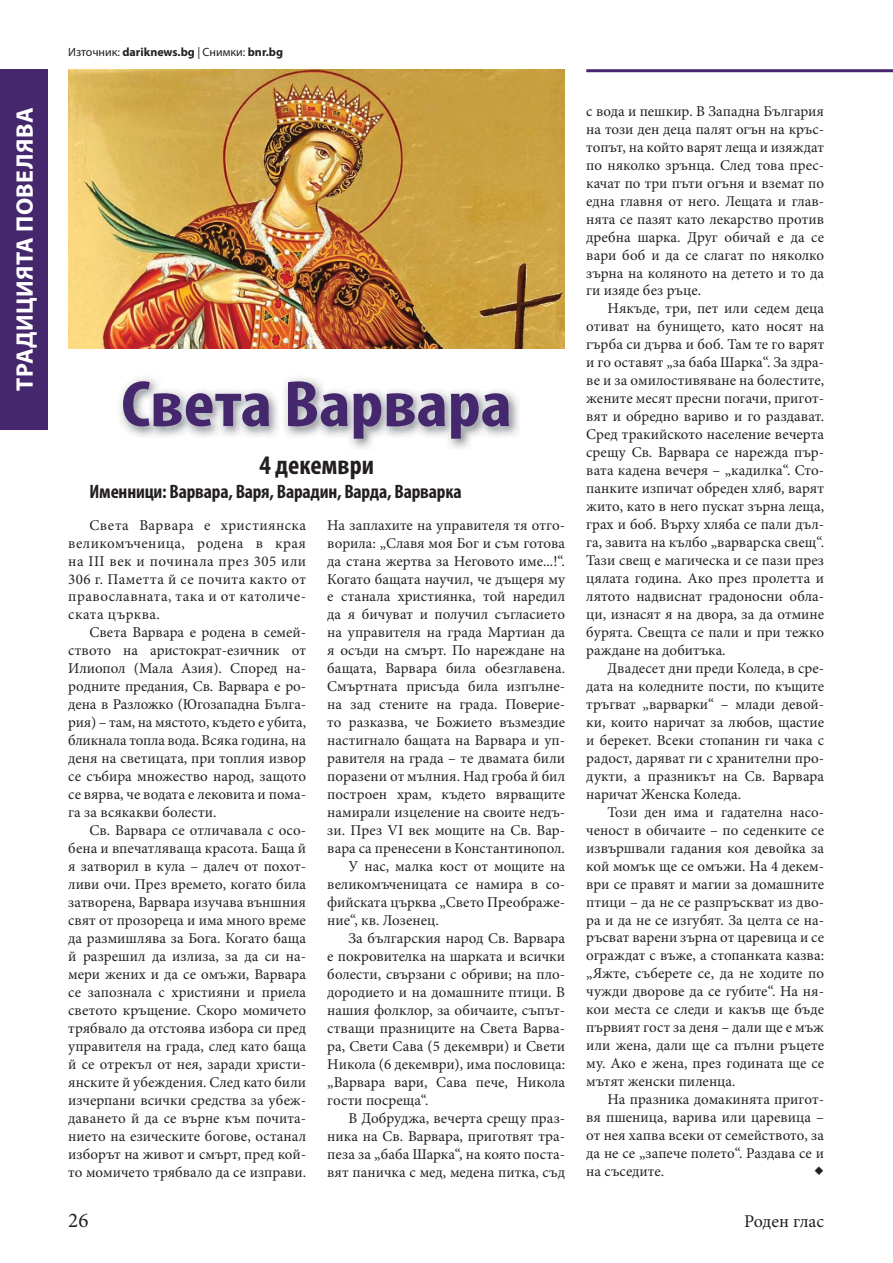
<style>
.page{position:relative;width:893px;height:1263px;background:#fff}
.page>*{position:absolute;margin:0;border:0;box-sizing:border-box;transform-origin:0 0}
.t1{font:700 condensed 65.85px "Myriad Pro";color:#45276d;scale:1.12 1}
.t2{font:700 condensed 27px "Myriad Pro";color:#231f20}
.t3{font:700 24px "Myriad Pro";letter-spacing:.02em;color:#fff}
.t4{font:21px "Minion Pro";color:#231f20}
.t5{font:700 condensed 19.5px "Myriad Pro";letter-spacing:-.01em;color:#231f20}
.t6{font:18px "Minion Pro";letter-spacing:-.005em;color:#231f20}
.t7{font:15px/18px "Minion Pro";color:#231f20;text-align:justify}
.t8{font:700 12px "Myriad Pro";color:#231f20}
.s1{font-weight:400}
</style>
<div class="page">
<div style="left:0;top:69px;width:47px;height:360px;background:#45276d"></div>
<img style="left:120px;top:378px;width:398px;height:70px">
<hr style="left:586px;top:69px;width:306px;height:3px;background:#45276d">
<img style="left:68px;top:69px;width:497px;height:279px">
<h3 class="t3" style="left:16px;top:391px;width:285px;rotate:-90deg">ТРАДИЦИЯТА ПОВЕЛЯВА</h3>
<p class="t8" style="left:68px;top:48px;width:216px"><span class="s1">Източник:</span> dariknews.bg <span class="s1">| Снимки:</span> bnr.bg</p>
<h1 class="t1" style="left:121px;top:365px;width:350px">Света Варвара</h1>
<h2 class="t2" style="left:259px;top:449px;width:116px">4 декември</h2>
<h3 class="t5" style="left:90px;top:480px;width:374px">Именници: Варвара, Варя, Варадин, Варда, Варварка</h3>
<p class="t7" style="left:68px;top:515px;width:239px;text-indent:21px">Света Варвара е християнска великомъченица, родена в края на III век и починала през 305 или 306 г. Паметта й се почита както от православната, така и от католиче&shy;ската църква.</p>
<p class="t7" style="left:68px;top:623px;width:239px;text-indent:21px">Света Варвара е родена в семей&shy;ството на аристократ-езичник от Илиопол (Мала Азия). Според на&shy;родните предания, Св. Варвара е ро&shy;дена в Разложко (Югозападна Бълга&shy;рия) – там, на мястото, където е убита, бликнала топла вода. Всяка година, на деня на светицата, при топлия извор се събира множество народ, защото се вярва, че водата е лековита и пома&shy;га за всякакви болести.</p>
<p class="t7" style="left:68px;top:821px;width:239px;text-indent:21px">Св. Варвара се отличавала с осо&shy;бена и впечатляваща красота. Баща й я затворил в кула – далеч от похот&shy;ливи очи. През времето, когато била затворена, Варвара изучава външния свят от прозореца и има много време да размишлява за Бога. Когато баща й разрешил да излиза, за да си на&shy;мери жених и да се омъжи, Варвара се запознала с християни и приела светото кръщение. Скоро момичето трябвало да отстоява избора си пред управителя на града, след като баща й се отрекъл от нея, заради христи&shy;янските й убеждения. След като били изчерпани всички средства за убеж&shy;даването й да се върне към почита&shy;нието на езическите богове, останал изборът на живот и смърт, пред кой&shy;то момичето трябвало да се изправи.</p>
<p class="t7" style="left:327px;top:515px;width:239px">На заплахите на управителя тя отго-</p>
<p class="t7" style="left:327px;top:533px;width:239px">ворила: „Славя моя Бог и съм готова</p>
<p class="t7" style="left:327px;top:551px;width:239px">да стана жертва за Неговото име...!“.</p>
<p class="t7" style="left:327px;top:569px;width:239px">Когато бащата научил, че дъщеря му</p>
<p class="t7" style="left:327px;top:587px;width:239px">е станала християнка, той наредил</p>
<p class="t7" style="left:327px;top:605px;width:239px">да я бичуват и получил съгласието</p>
<p class="t7" style="left:327px;top:623px;width:239px">на управителя на града Мартиан да</p>
<p class="t7" style="left:327px;top:641px;width:239px">я осъди на смърт. По нареждане на</p>
<p class="t7" style="left:327px;top:659px;width:239px">бащата, Варвара била обезглавена.</p>
<p class="t7" style="left:327px;top:677px;width:239px">Смъртната присъда била изпълне-</p>
<p class="t7" style="left:327px;top:695px;width:239px">на зад стените на града. Поверие-</p>
<p class="t7" style="left:327px;top:713px;width:239px">то разказва, че Божието възмездие</p>
<p class="t7" style="left:327px;top:731px;width:239px">настигнало бащата на Варвара и уп-</p>
<p class="t7" style="left:327px;top:749px;width:239px">равителя на града – те двамата били</p>
<p class="t7" style="left:327px;top:767px;width:239px">поразени от мълния. Над гроба й бил</p>
<p class="t7" style="left:327px;top:785px;width:239px">построен храм, където вярващите</p>
<p class="t7" style="left:327px;top:803px;width:239px">намирали изцеление на своите недъ-</p>
<p class="t7" style="left:327px;top:821px;width:239px">зи. През VI век мощите на Св. Вар-</p>
<p class="t7" style="left:327px;top:839px;width:239px">вара са пренесени в Константинопол.</p>
<p class="t7" style="left:348px;top:857px;width:218px">У нас, малка кост от мощите на</p>
<p class="t7" style="left:327px;top:875px;width:239px">великомъченицата се намира в со-</p>
<p class="t7" style="left:327px;top:893px;width:239px">фийската църква „Свето Преображе-</p>
<p class="t7" style="left:327px;top:911px;width:113px">ние“, кв. Лозенец.</p>
<p class="t7" style="left:348px;top:929px;width:218px">За българския народ Св. Варвара</p>
<p class="t7" style="left:327px;top:947px;width:239px">е покровителка на шарката и всички</p>
<p class="t7" style="left:327px;top:965px;width:239px">болести, свързани с обриви; на пло-</p>
<p class="t7" style="left:327px;top:983px;width:239px">дородието и на домашните птици. В</p>
<p class="t7" style="left:327px;top:1001px;width:239px">нашия фолклор, за обичаите, съпът-</p>
<p class="t7" style="left:327px;top:1019px;width:239px">стващи празниците на Света Варва-</p>
<p class="t7" style="left:327px;top:1037px;width:239px">ра, Свети Сава (5 декември) и Свети</p>
<p class="t7" style="left:327px;top:1055px;width:239px">Никола (6 декември), има пословица:</p>
<p class="t7" style="left:327px;top:1073px;width:239px">„Варвара вари, Сава пече, Никола</p>
<p class="t7" style="left:327px;top:1091px;width:103px">гости посреща“.</p>
<p class="t7" style="left:348px;top:1109px;width:218px">В Добруджа, вечерта срещу праз-</p>
<p class="t7" style="left:327px;top:1126px;width:239px">ника на Св. Варвара, приготвят тра-</p>
<p class="t7" style="left:327px;top:1144px;width:239px">пеза за „баба Шарка“, на която поста-</p>
<p class="t7" style="left:327px;top:1162px;width:239px">вят паничка с мед, медена питка, съд</p>
<p class="t7" style="left:586px;top:102px;width:239px">с вода и пешкир. В Западна България на този ден деца палят огън на кръс&shy;топът, на който варят леща и изяждат по няколко зрънца. След това прес&shy;качат по три пъти огъня и вземат по една главня от него. Лещата и глав&shy;нята се пазят като лекарство против дребна шарка. Друг обичай е да се вари боб и да се слагат по няколко зърна на коляното на детето и то да ги изяде без ръце.</p>
<p class="t7" style="left:586px;top:299px;width:240px;text-indent:21px">Някъде, три, пет или седем деца отиват на бунището, като носят на гърба си дърва и боб. Там те го варят и го оставят „за баба Шарка“. За здра&shy;ве и за омилостивяване на болестите, жените месят пресни погачи, пригот&shy;вят и обредно вариво и го раздават.<br>Сред тракийското население вечерта срещу Св. Варвара се нарежда пър&shy;вата кадена вечеря – „кадилка“. Сто&shy;панките изпичат обреден хляб, варят жито, като в него пускат зърна леща, грах и боб. Върху хляба се пали дъл&shy;га, завита на кълбо „варварска свещ“.<br>Тази свещ е магическа и се пази през цялата година. Ако през пролетта и лятото надвиснат градоносни обла&shy;ци, изнасят я на двора, за да отмине бурята. Свещта се пали и при тежко раждане на добитъка.</p>
<p class="t7" style="left:586px;top:659px;width:239px;text-indent:21px">Двадесет дни преди Коледа, в сре&shy;дата на коледните пости, по къщите тръгват „варварки“ – млади девой&shy;ки, които наричат за любов, щастие и берекет. Всеки стопанин ги чака с радост, даряват ги с хранителни про&shy;дукти, а празникът на Св. Варвара наричат Женска Коледа.</p>
<p class="t7" style="left:586px;top:803px;width:239px;text-indent:21px">Този ден има и гадателна насо&shy;ченост в обичаите – по седенките се извършвали гадания коя девойка за кой момък ще се омъжи. На 4 декем&shy;ври се правят и магии за домашните птици – да не се разпръскват из дво&shy;ра и да не се изгубят. За целта се на&shy;ръсват варени зърна от царевица и се ограждат с въже, а стопанката казва: „Яжте, съберете се, да не ходите по чужди дворове да се губите“. На ня&shy;кои места се следи и какъв ще бъде първият гост за деня – дали ще е мъж или жена, дали ще са пълни ръцете му. Ако е жена, през годината ще се мътят женски пиленца.</p>
<p class="t7" style="left:586px;top:1090px;width:239px;text-indent:21px">На празника домакинята пригот&shy;вя пшеница, варива или царевица – от нея хапва всеки от семейството, за да не се „запече полето“. Раздава се и на съседите.</p>
<h3 class="t4" style="left:814px;top:1157px;width:11px">◆</h3>
<h3 class="t4" style="left:68px;top:1207px;width:22px">26</h3>
<p class="t6" style="left:744px;top:1210px;width:81px">Роден глас</p>
</div>
